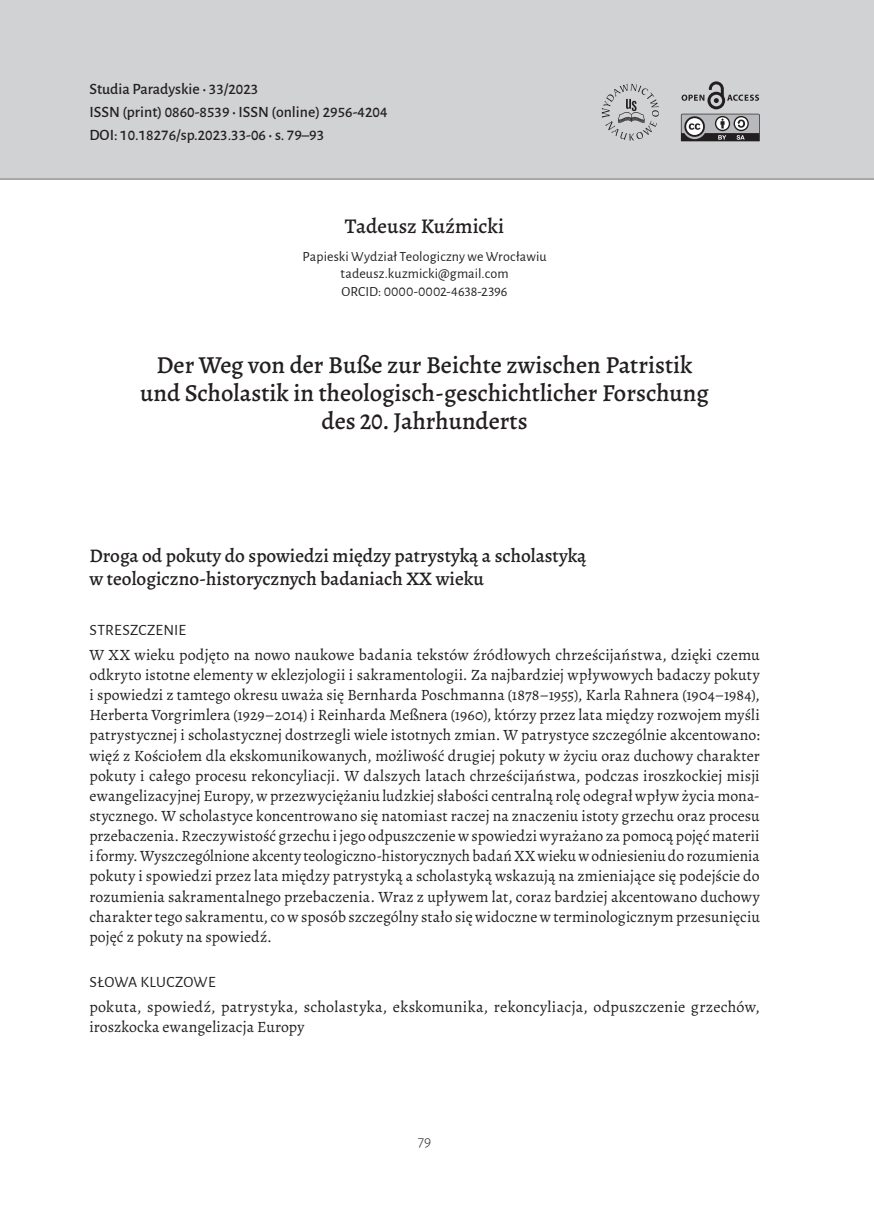
<style>
.page{position:relative;width:874px;height:1221px;background:#fff}
.page>*{position:absolute;margin:0;border:0;box-sizing:border-box;transform-origin:0 0}
.t1{font:500 24.5px/28px "Alegreya";color:#231f20;text-align:center}
.t2{font:500 21px "Alegreya";color:#231f20}
.t3{font:500 19.25px/23.1px "Alegreya";color:#231f20}
.t4{font:15.75px/20.1px "Alegreya";letter-spacing:.01em;color:#231f20;text-align:justify}
.t5{font:500 15.75px/22.8px "Alegreya Sans";color:#231f20}
.t6{font:15.75px "Alegreya Sans";letter-spacing:.015em;color:#231f20}
.t7{font:300 15.4px "Alegreya Sans";color:#231f20}
.t8{font:14px/17.5px "Alegreya Sans";letter-spacing:.005em;color:#231f20;text-align:center}
</style>
<div class="page">
<div style="left:0;top:0;width:873px;height:179px;background:#d1d2d4"></div>
<hr style="left:0;top:179px;width:873px;height:1px;background:#6c6d70">
<svg style="left:680px;top:81px;width:79px;height:60px"></svg>
<svg style="left:601px;top:84px;width:57px;height:56px"></svg>
<p class="t5" style="left:89px;top:77px;width:299px">Studia Paradyskie ∙ 33/2023<br>ISSN (print) 0860-8539 ∙ ISSN (online) 2956-4204<br>DOI: 10.18276/sp.2023.33-06 ∙ s. 79–93</p>
<h2 class="t2" style="left:345px;top:213px;width:161px">Tadeusz Kuźmicki</h2>
<p class="t8" style="left:302px;top:247px;width:245px">Papieski Wydział Teologiczny we Wrocławiu tadeusz.kuzmicki@gmail.com<br>ORCID: 0000-0002-4638-2396</p>
<h1 class="t1" style="left:140px;top:351px;width:570px">Der Weg von der Buße zur Beichte zwischen Patristik und Scholastik in theologisch-geschichtlicher Forschung des 20. Jahrhunderts</h1>
<p class="t3" style="left:89px;top:543px;width:498px">Droga od pokuty do spowiedzi między patrystyką a scholastyką w teologiczno-historycznych badaniach XX wieku</p>
<p class="t6" style="left:89px;top:619px;width:98px">STRESZCZENIE</p>
<p class="t4" style="left:89px;top:644px;width:671px">W XX wieku podjęto na nowo naukowe badania tekstów źródłowych chrześcijaństwa, dzięki czemu odkryto istotne elementy w eklezjologii i sakramentologii. Za najbardziej wpływowych badaczy pokuty i spowiedzi z tamtego okresu uważa się Bernharda Poschmanna (1878–1955), Karla Rahnera (1904–1984), Herberta Vorgrimlera (1929–2014) i Reinharda Meßnera (1960), którzy przez lata między rozwojem myśli patrystycznej i scholastycznej dostrzegli wiele istotnych zmian. W patrystyce szczególnie akcentowano: więź z Kościołem dla ekskomunikowanych, możliwość drugiej pokuty w życiu oraz duchowy charakter pokuty i całego procesu rekoncyliacji. W dalszych latach chrześcijaństwa, podczas iroszkockiej misji ewangelizacyjnej Europy, w przezwyciężaniu ludzkiej słabości centralną rolę odegrał wpływ życia mona&shy;stycznego. W scholastyce koncentrowano się natomiast raczej na znaczeniu istoty grzechu oraz procesu przebaczenia. Rzeczywistość grzechu i jego odpuszczenie w spowiedzi wyrażano za pomocą pojęć materii i formy. Wyszczególnione akcenty teologiczno-historycznych badań XX wieku w odniesieniu do rozumienia pokuty i spowiedzi przez lata między patrystyką a scholastyką wskazują na zmieniające się podejście do rozumienia sakramentalnego przebaczenia. Wraz z upływem lat, coraz bardziej akcentowano duchowy charakter tego sakramentu, co w sposób szczególny stało się widoczne w terminologicznym przesunięciu pojęć z pokuty na spowiedź.</p>
<p class="t6" style="left:89px;top:970px;width:127px">SŁOWA KLUCZOWE</p>
<p class="t4" style="left:89px;top:996px;width:671px">pokuta, spowiedź, patrystyka, scholastyka, ekskomunika, rekoncyliacja, odpuszczenie grzechów, iroszkocka ewangelizacja Europy</p>
<p class="t7" style="left:417px;top:1131px;width:15px">79</p>
</div>
